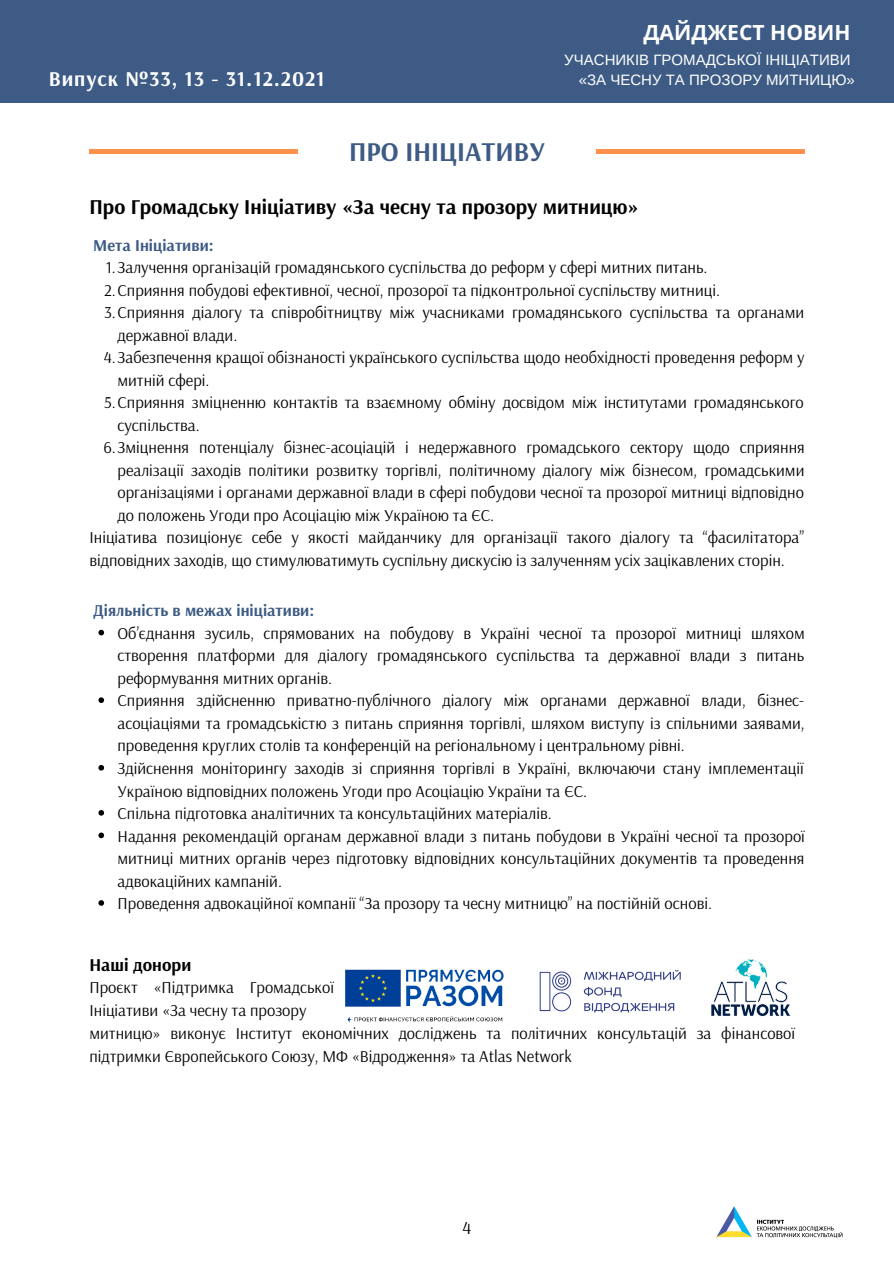
<style>
.page{position:relative;width:894px;height:1264px;background:#fff}
.page>*{position:absolute;margin:0;border:0;box-sizing:border-box;transform-origin:0 0}
.t1{font:700 27px "Arsenal";color:#3d5b84}
.t2{font:700 21px "Arsenal";color:#000}
.t3{font:700 21px "Arsenal";letter-spacing:.045em;color:#fff}
.t4{font:700 21px "Noto Sans";color:#fff}
.t5{font:700 18px "Arsenal";color:#000}
.t6{font:18px "Arsenal";color:#000}
.t7{font:16.5px/22.5px "Arsenal";color:#000}
.t8{font:700 16.5px "Arsenal";color:#3d5b84}
.t9{font:15px "Arimo";color:#fff}
</style>
<div class="page">
<div style="left:0;top:0;width:893px;height:103px;background:#3d5b84"></div>
<hr style="left:596px;top:150px;width:209px;height:4px;background:#ff914d">
<hr style="left:89px;top:150px;width:209px;height:4px;background:#ff914d">
<img style="left:716px;top:1206px;width:127px;height:32px">
<img style="left:345px;top:959px;width:446px;height:64px">
<svg style="left:98px;top:629px;width:6px;height:6px"></svg>
<svg style="left:98px;top:697px;width:6px;height:6px"></svg>
<svg style="left:98px;top:765px;width:6px;height:5px"></svg>
<svg style="left:98px;top:810px;width:6px;height:5px"></svg>
<svg style="left:98px;top:832px;width:6px;height:6px"></svg>
<svg style="left:98px;top:900px;width:6px;height:5px"></svg>
<p class="t4" style="left:643px;top:17px;width:208px">ДАЙДЖЕСТ НОВИН</p>
<p class="t9" style="left:564px;top:51px;width:288px">УЧАСНИКІВ ГРОМАДСЬКОЇ ІНІЦІАТИВИ</p>
<p class="t3" style="left:49px;top:65px;width:277px">Випуск №33, 13 - 31.12.2021</p>
<p class="t9" style="left:578px;top:71px;width:277px">«ЗА ЧЕСНУ ТА ПРОЗОРУ МИТНИЦЮ»</p>
<p class="t1" style="left:349px;top:134px;width:198px">ПРО ІНІЦІАТИВУ</p>
<p class="t2" style="left:89px;top:193px;width:551px">Про Громадську Ініціативу «За чесну та прозору митницю»</p>
<p class="t8" style="left:93px;top:234px;width:122px">Мета Ініціативи:</p>
<p class="t7" style="left:106px;top:256px;width:603px">1.Залучення організацій громадянського суспільства до реформ у сфері митних питань.</p>
<p class="t7" style="left:104px;top:278px;width:617px">2.Сприяння побудові ефективної, чесної, прозорої та підконтрольної суспільству митниці.</p>
<p class="t7" style="left:117px;top:301px;width:688px;text-indent:-13px">3.Сприяння діалогу та співробітництву між учасниками громадянського суспільства та органами державної влади.</p>
<p class="t7" style="left:117px;top:346px;width:688px;text-indent:-14px">4.Забезпечення кращої обізнаності українського суспільства щодо необхідності проведення реформ у митній сфері.</p>
<p class="t7" style="left:117px;top:391px;width:687px;text-indent:-13px">5.Сприяння зміцненню контактів та взаємному обміну досвідом між інститутами громадянського суспільства.</p>
<p class="t7" style="left:117px;top:436px;width:688px;text-align:justify;text-indent:-14px">6.Зміцнення потенціалу бізнес-асоціацій і недержавного громадського сектору щодо сприяння реалізації заходів політики розвитку торгівлі, політичному діалогу між бізнесом, громадськими організаціями і органами державної влади в сфері побудови чесної та прозорої митниці відповідно до положень Угоди про Асоціацію між Україною та ЄС.</p>
<p class="t7" style="left:89px;top:526px;width:716px">Ініціатива позиціонує себе у якості майданчику для організації такого діалогу та “фасилітатора” відповідних заходів, що стимулюватимуть суспільну дискусію із залученням усіх зацікавлених сторін.</p>
<p class="t8" style="left:93px;top:599px;width:222px">Діяльність в межах ініціативи:</p>
<p class="t7" style="left:117px;top:621px;width:688px;text-align:justify">Об’єднання зусиль, спрямованих на побудову в Україні чесної та прозорої митниці шляхом створення платформи для діалогу громадянського суспільства та державної влади з питань реформування митних органів.</p>
<p class="t7" style="left:117px;top:689px;width:688px;text-align:justify">Сприяння здійсненню приватно-публічного діалогу між органами державної влади, бізнес&shy;асоціаціями та громадськістю з питань сприяння торгівлі, шляхом виступу із спільними заявами, проведення круглих столів та конференцій на регіональному і центральному рівні.</p>
<p class="t7" style="left:117px;top:756px;width:687px">Здійснення моніторингу заходів зі сприяння торгівлі в Україні, включаючи стану імплементації<br>Україною відповідних положень Угоди про Асоціацію України та ЄС.</p>
<p class="t7" style="left:117px;top:801px;width:435px">Спільна підготовка аналітичних та консультаційних матеріалів.</p>
<p class="t7" style="left:117px;top:824px;width:688px;text-align:justify">Надання рекомендацій органам державної влади з питань побудови в Україні чесної та прозорої митниці митних органів через підготовку відповідних консультаційних документів та проведення адвокаційних кампаній.</p>
<p class="t7" style="left:117px;top:891px;width:596px">Проведення адвокаційної компанії “За прозору та чесну митницю” на постійній основі.</p>
<p class="t5" style="left:89px;top:952px;width:103px">Наші донори</p>
<p class="t7" style="left:89px;top:975px;width:246px">Проєкт «Підтримка Громадської<br>Ініціативи «За чесну та прозору</p>
<p class="t7" style="left:89px;top:1021px;width:707px">митницю» виконує Інститут економічних досліджень та політичних консультацій за фінансової підтримки Європейського Союзу, МФ «Відродження» та Atlas Network</p>
<p class="t6" style="left:462px;top:1215px;width:10px">4</p>
</div>
